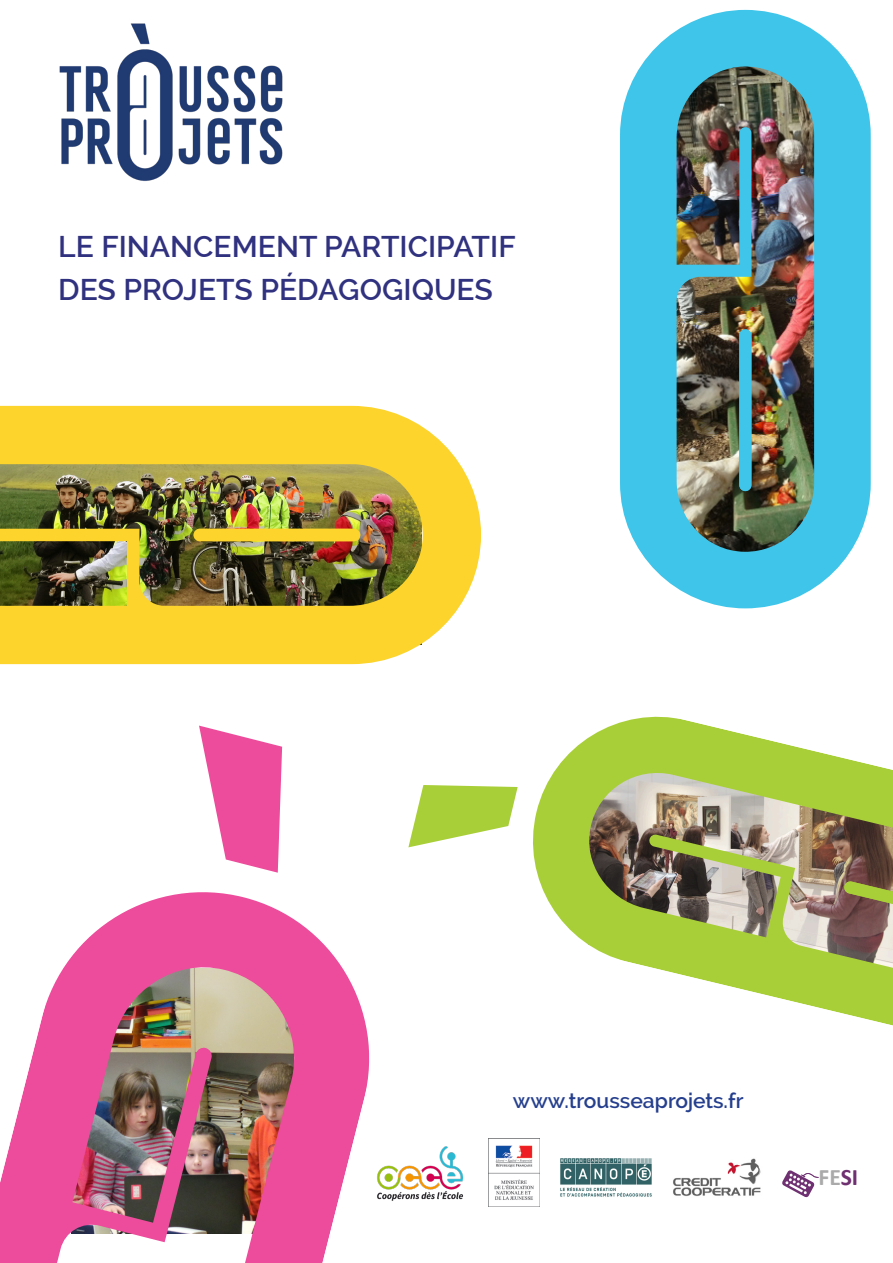
<style>
.page{position:relative;width:893px;height:1263px;background:#fff}
.page>*{position:absolute;margin:0;border:0;box-sizing:border-box;transform-origin:0 0}
.t1{font:600 30px "Raleway";color:#30317f}
.t2{font:700 23.7px "Calibri";color:#aaaaab}
.t3{font:600 21px "Raleway";color:#253f8e}
.s1{color:#6f3071}
</style>
<div class="page">
<img style="left:0;top:406px;width:481px;height:258px">
<div style="left:194px;top:529px;width:166px;height:12px;background:#fdd42b;border-radius:6px"></div>
<svg style="left:199px;top:726px;width:83px;height:147px"></svg>
<img style="left:0;top:892px;width:370px;height:371px">
<img style="left:59px;top:23px;width:224px;height:158px">
<img style="left:620px;top:10px;width:251px;height:598px">
<div style="left:739px;top:329px;width:12px;height:162px;background:#3fc5e9;border-radius:6px"></div>
<svg style="left:408px;top:785px;width:110px;height:62px"></svg>
<svg style="left:533px;top:716px;width:360px;height:309px"></svg>
<svg style="left:844px;top:881px;width:49px;height:48px;background:#86764d"></svg>
<img style="left:560px;top:1158px;width:92px;height:39px">
<img style="left:673px;top:1158px;width:88px;height:38px">
<img style="left:489px;top:1145px;width:50px;height:55px">
<svg style="left:782px;top:1170px;width:37px;height:27px"></svg>
<img style="left:369px;top:1138px;width:95px;height:68px">
<p class="t1" style="left:58px;top:229px;width:459px">LE FINANCEMENT PARTICIPATIF</p>
<p class="t1" style="left:58px;top:272px;width:436px">DES PROJETS PÉDAGOGIQUES</p>
<p class="t3" style="left:513px;top:1089px;width:232px">www.trousseaprojets.fr</p>
<p class="t2" style="left:818px;top:1162px;width:41px">FE<span class="s1">SI</span></p>
</div>
